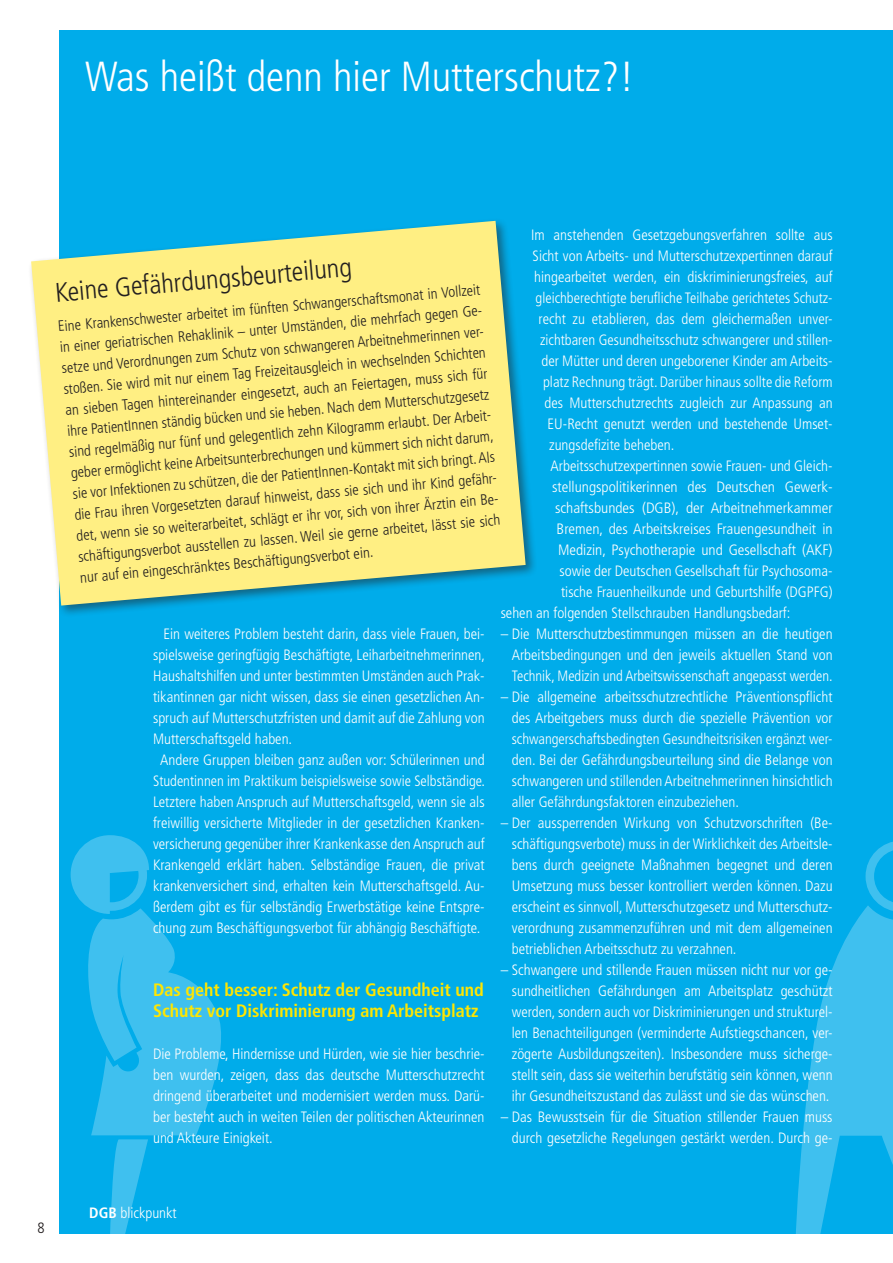
<style>
.page{position:relative;width:893px;height:1263px;background:#fff}
.page>*{position:absolute;margin:0;border:0;box-sizing:border-box;transform-origin:0 0}
.t1{font:300 condensed 42px "Frutiger";color:#fff}
.t2{font:300 condensed 27px "Frutiger";color:#231f20}
.t3{font:700 condensed 18px/21px "Frutiger";color:#ffe601}
.t4{font:300 condensed 15px/21px "Frutiger";color:#fff;text-align:justify}
.t5{font:300 condensed 15px/21px "Frutiger";color:#231f20}
.s1{font-weight:700}
</style>
<div class="page">
<div style="left:60px;top:30px;width:833px;height:1203px;background:#00acea"></div>
<div style="left:28px;top:218px;width:510px;height:400px;background:#231f20;opacity:.5"></div>
<svg style="left:31px;top:221px;width:495px;height:384px;background:#e0e691"></svg>
<svg style="left:71px;top:835px;width:152px;height:399px"></svg>
<svg style="left:796px;top:842px;width:97px;height:392px"></svg>
<h1 class="t1" style="left:85px;top:53px;width:551px">Was heißt denn hier Mutterschutz?!</h1>
<p class="t4" style="left:531px;top:224px;width:303px">Im anstehenden Gesetzgebungsverfahren sollte aus</p>
<p class="t4" style="left:533px;top:245px;width:302px">Sicht von Arbeits- und Mutterschutzexpertinnen darauf</p>
<p class="t4" style="left:534px;top:266px;width:300px">hingearbeitet werden, ein diskriminierungsfreies, auf</p>
<p class="t4" style="left:536px;top:287px;width:299px">gleichberechtigte berufliche Teilhabe gerichtetes Schutz-</p>
<p class="t4" style="left:539px;top:308px;width:296px">recht zu etablieren, das dem gleichermaßen unver-</p>
<p class="t4" style="left:540px;top:329px;width:294px">zichtbaren Gesundheitsschutz schwangerer und stillen-</p>
<p class="t4" style="left:542px;top:350px;width:292px">der Mütter und deren ungeborener Kinder am Arbeits-</p>
<p class="t4" style="left:543px;top:371px;width:291px">platz Rechnung trägt. Darüber hinaus sollte die Reform</p>
<p class="t4" style="left:545px;top:392px;width:290px">des Mutterschutzrechts zugleich zur Anpassung an</p>
<p class="t4" style="left:548px;top:413px;width:285px">EU-Recht genutzt werden und bestehende Umset-</p>
<p class="t4" style="left:549px;top:434px;width:127px">zungsdefizite beheben.</p>
<p class="t4" style="left:551px;top:455px;width:284px">Arbeitsschutzexpertinnen sowie Frauen- und Gleich-</p>
<p class="t4" style="left:552px;top:476px;width:282px">stellungspolitikerinnen des Deutschen Gewerk-</p>
<p class="t4" style="left:555px;top:497px;width:279px">schaftsbundes (DGB), der Arbeitnehmerkammer</p>
<p class="t4" style="left:557px;top:518px;width:277px">Bremen, des Arbeitskreises Frauengesundheit in</p>
<p class="t4" style="left:558px;top:539px;width:276px">Medizin, Psychotherapie und Gesellschaft (AKF)</p>
<p class="t4" style="left:560px;top:560px;width:274px">sowie der Deutschen Gesellschaft für Psychosoma-</p>
<p class="t4" style="left:561px;top:581px;width:273px">tische Frauenheilkunde und Geburtshilfe (DGPFG)</p>
<p class="t4" style="left:501px;top:602px;width:291px">sehen an folgenden Stellschrauben Handlungsbedarf:</p>
<p class="t4" style="left:512px;top:623px;width:322px;text-indent:-11px">– Die Mutterschutzbestimmungen müssen an die heutigen Arbeitsbedingungen und den jeweils aktuellen Stand von Technik, Medizin und Arbeitswissenschaft angepasst werden.</p>
<p class="t4" style="left:512px;top:686px;width:322px;text-indent:-11px">– Die allgemeine arbeitsschutzrechtliche Präventionspflicht des Arbeitgebers muss durch die spezielle Prävention vor schwangerschaftsbedingten Gesundheitsrisiken ergänzt wer&shy;den. Bei der Gefährdungsbeurteilung sind die Belange von schwangeren und stillenden Arbeitnehmerinnen hinsichtlich aller Gefährdungsfaktoren einzubeziehen.</p>
<p class="t4" style="left:512px;top:812px;width:322px;text-indent:-11px">– Der aussperrenden Wirkung von Schutzvorschriften (Be&shy;schäftigungsverbote) muss in der Wirklichkeit des Arbeitsle&shy;bens durch geeignete Maßnahmen begegnet und deren Umsetzung muss besser kontrolliert werden können. Dazu erscheint es sinnvoll, Mutterschutzgesetz und Mutterschutz&shy;verordnung zusammenzuführen und mit dem allgemeinen betrieblichen Arbeitsschutz zu verzahnen.</p>
<p class="t4" style="left:512px;top:959px;width:322px;text-indent:-11px">– Schwangere und stillende Frauen müssen nicht nur vor ge&shy;sundheitlichen Gefährdungen am Arbeitsplatz geschützt werden, sondern auch vor Diskriminierungen und strukturel&shy;len Benachteiligungen (verminderte Aufstiegschancen, ver&shy;zögerte Ausbildungszeiten). Insbesondere muss sicherge&shy;stellt sein, dass sie weiterhin berufstätig sein können, wenn ihr Gesundheitszustand das zulässt und sie das wünschen.</p>
<p class="t4" style="left:501px;top:1106px;width:333px;text-align:right">– Das Bewusstsein für die Situation stillender Frauen muss durch gesetzliche Regelungen gestärkt werden. Durch ge-</p>
<h2 class="t2" style="left:54px;top:277px;width:299px;rotate:-5deg">Keine Gefährdungsbeurteilung</h2>
<p class="t5" style="left:57px;top:316px;width:428px;rotate:-5deg">Eine Krankenschwester arbeitet im fünften Schwangerschaftsmonat in Vollzeit in einer geriatrischen Rehaklinik – unter Umständen, die mehrfach gegen Ge&shy;setze und Verordnungen zum Schutz von schwangeren Arbeitnehmerinnen ver&shy;stoßen. Sie wird mit nur einem Tag Freizeitausgleich in wechselnden Schichten an sieben Tagen hintereinander eingesetzt, auch an Feiertagen, muss sich für ihre PatientInnen ständig bücken und sie heben. Nach dem Mutterschutzgesetz sind regelmäßig nur fünf und gelegentlich zehn Kilogramm erlaubt. Der Arbeit&shy;geber ermöglicht keine Arbeitsunterbrechungen und kümmert sich nicht darum, sie vor Infektionen zu schützen, die der PatientInnen-Kontakt mit sich bringt. Als die Frau ihren Vorgesetzten darauf hinweist, dass sie sich und ihr Kind gefähr&shy;det, wenn sie so weiterarbeitet, schlägt er ihr vor, sich von ihrer Ärztin ein Be&shy;schäftigungsverbot ausstellen zu lassen. Weil sie gerne arbeitet, lässt sie sich nur auf ein eingeschränktes Beschäftigungsverbot ein.</p>
<p class="t4" style="left:164px;top:623px;width:323px">Ein weiteres Problem besteht darin, dass viele Frauen, bei-</p>
<p class="t4" style="left:153px;top:644px;width:334px">spielsweise geringfügig Beschäftigte, Leiharbeitnehmerinnen,</p>
<p class="t4" style="left:153px;top:665px;width:333px">Haushaltshilfen und unter bestimmten Umständen auch Prak-</p>
<p class="t4" style="left:153px;top:686px;width:333px">tikantinnen gar nicht wissen, dass sie einen gesetzlichen An-</p>
<p class="t4" style="left:153px;top:707px;width:333px">spruch auf Mutterschutzfristen und damit auf die Zahlung von</p>
<p class="t4" style="left:153px;top:728px;width:141px">Mutterschaftsgeld haben.</p>
<p class="t4" style="left:160px;top:749px;width:326px">Andere Gruppen bleiben ganz außen vor: Schülerinnen und</p>
<p class="t4" style="left:153px;top:770px;width:334px">Studentinnen im Praktikum beispielsweise sowie Selbständige.</p>
<p class="t4" style="left:153px;top:791px;width:333px">Letztere haben Anspruch auf Mutterschaftsgeld, wenn sie als</p>
<p class="t4" style="left:153px;top:812px;width:333px">freiwillig versicherte Mitglieder in der gesetzlichen Kranken-</p>
<p class="t4" style="left:153px;top:833px;width:333px">versicherung gegenüber ihrer Krankenkasse den Anspruch auf</p>
<p class="t4" style="left:153px;top:854px;width:333px">Krankengeld erklärt haben. Selbständige Frauen, die privat</p>
<p class="t4" style="left:153px;top:875px;width:333px">krankenversichert sind, erhalten kein Mutterschaftsgeld. Au-</p>
<p class="t4" style="left:153px;top:896px;width:333px">ßerdem gibt es für selbständig Erwerbstätige keine Entspre-</p>
<p class="t4" style="left:153px;top:917px;width:329px">chung zum Beschäftigungsverbot für abhängig Beschäftigte.</p>
<p class="t3" style="left:153px;top:979px;width:332px">Das geht besser: Schutz der Gesundheit und<br>Schutz vor Diskriminierung am Arbeitsplatz</p>
<p class="t4" style="left:153px;top:1043px;width:333px">Die Probleme, Hindernisse und Hürden, wie sie hier beschrie&shy;ben wurden, zeigen, dass das deutsche Mutterschutzrecht dringend überarbeitet und modernisiert werden muss. Darü&shy;ber besteht auch in weiten Teilen der politischen Akteurinnen und Akteure Einigkeit.</p>
<p class="t5" style="left:37px;top:1218px;width:9px">8</p>
<p class="t4" style="left:89px;top:1203px;width:89px"><span class="s1">DGB</span> blickpunkt</p>
</div>
